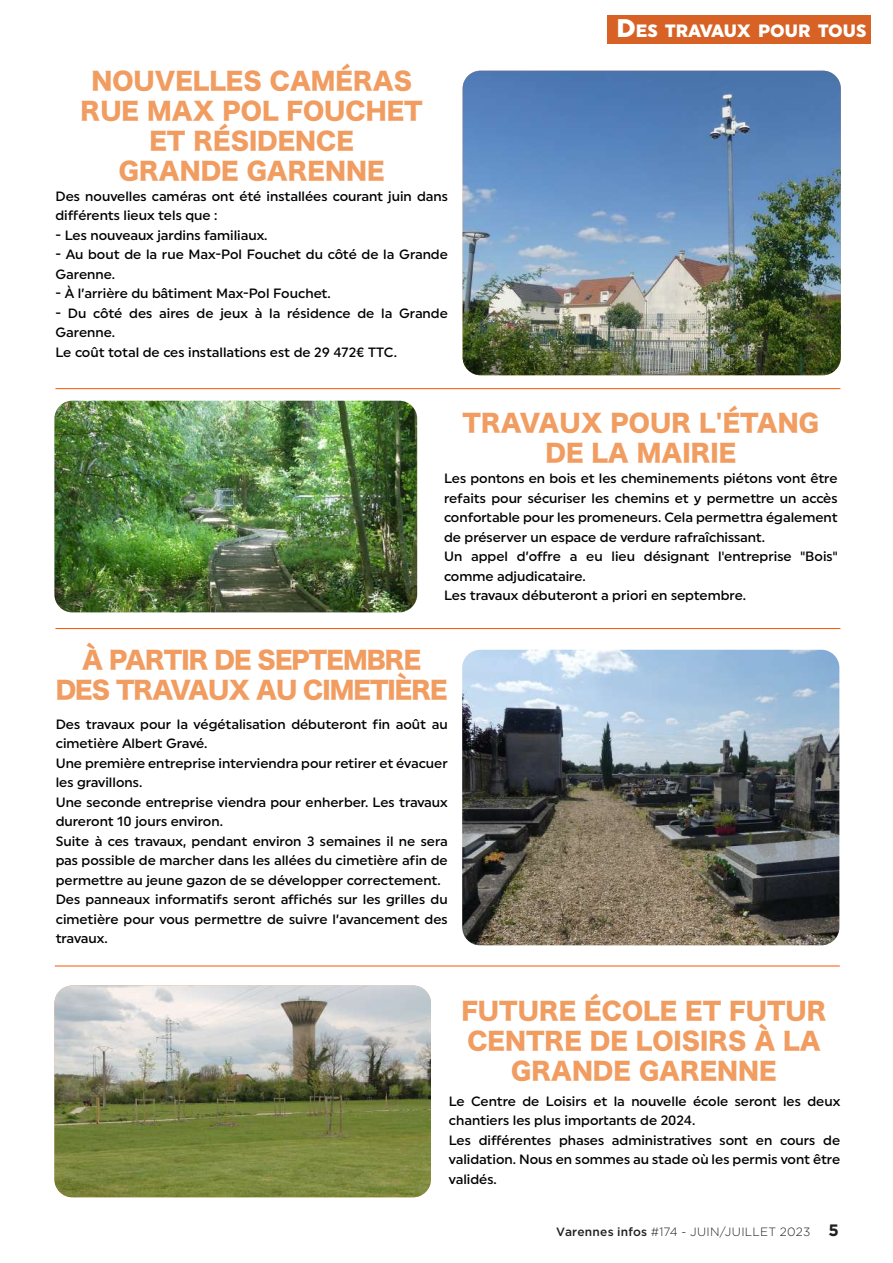
<style>
.page{position:relative;width:893px;height:1263px;background:#fff}
.page>*{position:absolute;margin:0;border:0;box-sizing:border-box;transform-origin:0 0}
.t1{font:24px/30px "Hira Kaku Std W8";color:#f19d61;text-align:center}
.t2{font:24px/30px "Hira Kaku Std W8";letter-spacing:-.04em;color:#f19d61;text-align:center}
.t3{font:900 17.85px "Uniform";color:#fff}
.t4{font:500 13.5px/19.5px "Uniform";color:#000}
.t5{font:300 12px "Gotham";letter-spacing:.02em;color:#231f20}
.s1{font-size:25.5px}
.s2{font-weight:500}
.s3{font-weight:700;font-size:16.5px}
</style>
<div class="page">
<div style="left:607px;top:16px;width:264px;height:28px;background:#d86226"></div>
<img style="left:54px;top:401px;width:363px;height:211px">
<img style="left:54px;top:985px;width:377px;height:212px">
<img style="left:462px;top:650px;width:377px;height:295px">
<img style="left:463px;top:71px;width:378px;height:304px">
<hr style="left:55px;top:388px;width:785px;height:1px;background:#ff5000">
<hr style="left:55px;top:628px;width:785px;height:1px;background:#ff5000">
<hr style="left:55px;top:966px;width:785px;height:1px;background:#ff5000">
<h1 class="t1" style="left:81px;top:67px;width:344px">NOUVELLES CAMÉRAS<br>RUE MAX POL FOUCHET<br>ET RÉSIDENCE<br>GRANDE GARENNE</h1>
<p class="t4" style="left:55px;top:186px;width:394px">Des nouvelles caméras ont été installées courant juin dans différents lieux tels que :</p>
<p class="t4" style="left:55px;top:225px;width:214px">- Les nouveaux jardins familiaux.</p>
<p class="t4" style="left:55px;top:244px;width:394px">- Au bout de la rue Max-Pol Fouchet du côté de la Grande<br>Garenne.</p>
<p class="t4" style="left:55px;top:283px;width:277px">- À l’arrière du bâtiment Max-Pol Fouchet.</p>
<p class="t4" style="left:55px;top:303px;width:394px">- Du côté des aires de jeux à la résidence de la Grande<br>Garenne.<br>Le coût total de ces installations est de 29 472€ TTC.</p>
<h2 class="t3" style="left:616px;top:21px;width:252px"><span class="s1">D</span>ES TRAVAUX POUR TOUS</h2>
<h1 class="t1" style="left:463px;top:408px;width:358px">TRAVAUX POUR L'ÉTANG<br>DE LA MAIRIE</h1>
<p class="t4" style="left:444px;top:468px;width:395px">Les pontons en bois et les cheminements piétons vont être refaits pour sécuriser les chemins et y permettre un accès confortable pour les promeneurs. Cela permettra également de préserver un espace de verdure rafraîchissant.<br>Un appel d’offre a eu lieu désignant l'entreprise "Bois" comme adjudicataire.<br>Les travaux débuteront a priori en septembre.</p>
<h1 class="t2" style="left:56px;top:646px;width:394px">À PARTIR DE SEPTEMBRE<br>DES TRAVAUX AU CIMETIÈRE</h1>
<p class="t4" style="left:56px;top:714px;width:394px">Des travaux pour la végétalisation débuteront fin août au cimetière Albert Gravé.<br>Une première entreprise interviendra pour retirer et évacuer les gravillons.<br>Une seconde entreprise viendra pour enherber. Les travaux dureront 10 jours environ.<br>Suite à ces travaux, pendant environ 3 semaines il ne sera pas possible de marcher dans les allées du cimetière afin de permettre au jeune gazon de se développer correctement.<br>Des panneaux informatifs seront affichés sur les grilles du cimetière pour vous permettre de suivre l’avancement des travaux.</p>
<h1 class="t1" style="left:461px;top:996px;width:367px">FUTURE ÉCOLE ET FUTUR<br>CENTRE DE LOISIRS À LA<br>GRANDE GARENNE</h1>
<p class="t4" style="left:449px;top:1091px;width:393px">Le Centre de Loisirs et la nouvelle école seront les deux chantiers les plus importants de 2024.<br>Les différentes phases administratives sont en cours de validation. Nous en sommes au stade où les permis vont être validés.</p>
<p class="t5" style="left:556px;top:1224px;width:284px"><span class="s2">Varennes infos</span> #174 - JUIN/JUILLET 2023 <span class="s3">5</span></p>
</div>
